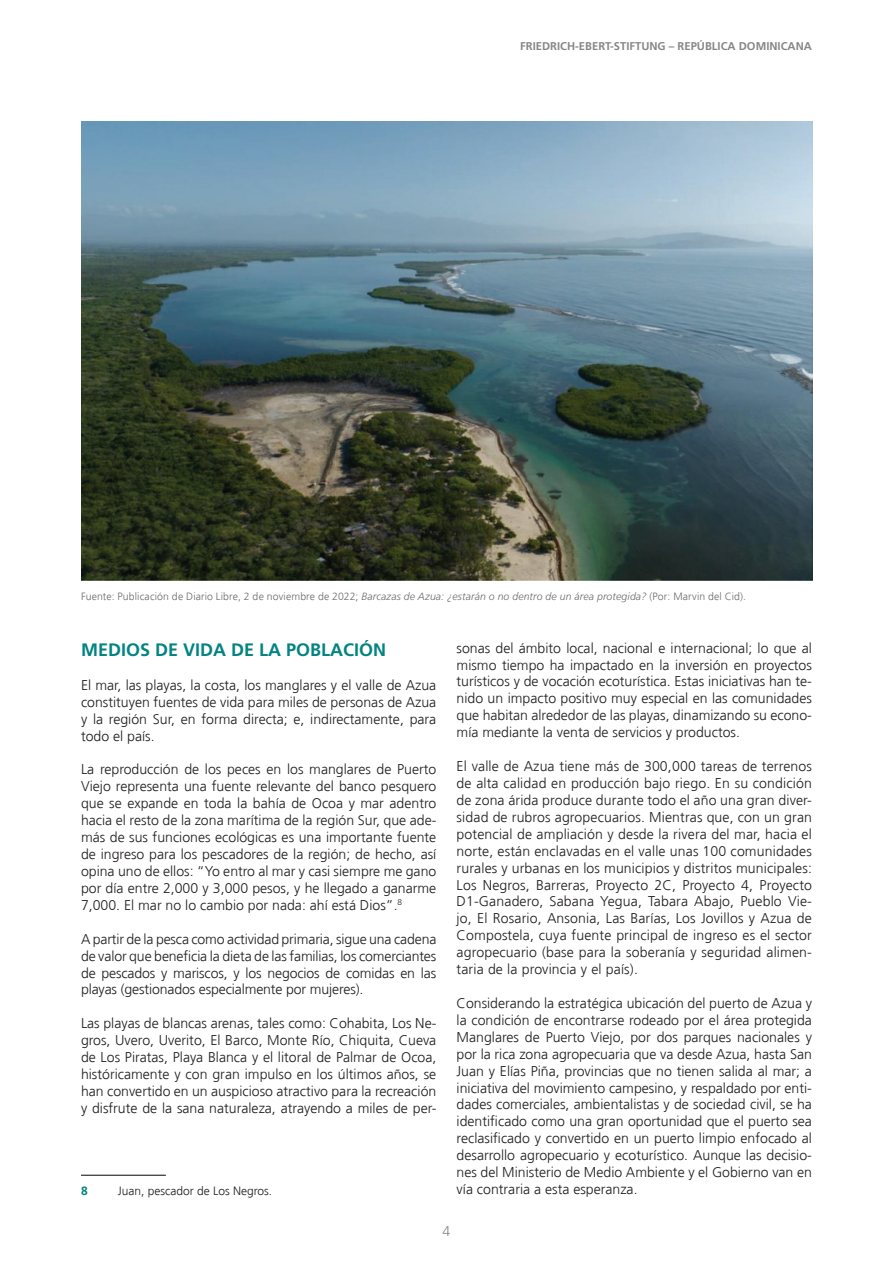
<style>
.page{position:relative;width:893px;height:1263px;background:#fff}
.page>*{position:absolute;margin:0;border:0;box-sizing:border-box;transform-origin:0 0}
.t1{font:700 18px "Frutiger";color:#048383}
.t2{font:300 14.1px/17px "Frutiger";color:#231f20;text-align:justify}
.t3{font:300 14.1px "Frutiger";color:#888787}
.t4{font:300 12px "Frutiger";color:#231f20}
.t5{font:700 12px "Frutiger";color:#048383}
.t6{font:700 11.25px "Frutiger";color:#888787}
.t7{font:300 10.5px "Frutiger";letter-spacing:.01em;color:#6c6d70}
.s1{font-style:italic}
</style>
<div class="page">
<hr style="left:81px;top:1175px;width:85px;height:1px;background:#231f20">
<img style="left:81px;top:122px;width:732px;height:459px">
<p class="t6" style="left:520px;top:40px;width:293px">FRIEDRICH-EBERT-STIFTUNG – REPÚBLICA DOMINICANA</p>
<p class="t7" style="left:81px;top:590px;width:666px">Fuente: Publicación de Diario Libre, 2 de noviembre de 2022; <span class="s1">Barcazas de Azua: ¿estarán o no dentro de un área protegida?</span> (Por: Marvin del Cid).</p>
<p class="t1" style="left:81px;top:639px;width:307px">MEDIOS DE VIDA DE LA POBLACIÓN</p>
<p class="t2" style="left:81px;top:677px;width:357px">El mar, las playas, la costa, los manglares y el valle de Azua constituyen fuentes de vida para miles de personas de Azua y la región Sur, en forma directa; e, indirectamente, para todo el país.</p>
<p class="t2" style="left:81px;top:761px;width:357px">La reproducción de los peces en los manglares de Puerto Viejo representa una fuente relevante del banco pesquero que se expande en toda la bahía de Ocoa y mar adentro hacia el resto de la zona marítima de la región Sur, que ade&shy;más de sus funciones ecológicas es una importante fuente de ingreso para los pescadores de la región; de hecho, así opina uno de ellos: “Yo entro al mar y casi siempre me gano por día entre 2,000 y 3,000 pesos, y he llegado a ganarme 7,000. El mar no lo cambio por nada: ahí está Dios”.<sup>8</sup></p>
<p class="t2" style="left:81px;top:930px;width:357px">A partir de la pesca como actividad primaria, sigue una cadena de valor que beneficia la dieta de las familias, los comerciantes de pescados y mariscos, y los negocios de comidas en las playas (gestionados especialmente por mujeres).</p>
<p class="t2" style="left:81px;top:1015px;width:357px">Las playas de blancas arenas, tales como: Cohabita, Los Ne&shy;gros, Uvero, Uverito, El Barco, Monte Río, Chiquita, Cueva de Los Piratas, Playa Blanca y el litoral de Palmar de Ocoa, históricamente y con gran impulso en los últimos años, se han convertido en un auspicioso atractivo para la recreación y disfrute de la sana naturaleza, atrayendo a miles de per-</p>
<p class="t5" style="left:81px;top:1184px;width:8px">8</p>
<p class="t4" style="left:118px;top:1184px;width:156px">Juan, pescador de Los Negros.</p>
<p class="t2" style="left:457px;top:639px;width:357px">sonas del ámbito local, nacional e internacional; lo que al mismo tiempo ha impactado en la inversión en proyectos turísticos y de vocación ecoturística. Estas iniciativas han te&shy;nido un impacto positivo muy especial en las comunidades que habitan alrededor de las playas, dinamizando su econo&shy;mía mediante la venta de servicios y productos.</p>
<p class="t2" style="left:457px;top:758px;width:357px">El valle de Azua tiene más de 300,000 tareas de terrenos de alta calidad en producción bajo riego. En su condición de zona árida produce durante todo el año una gran diver&shy;sidad de rubros agropecuarios. Mientras que, con un gran potencial de ampliación y desde la rivera del mar, hacia el norte, están enclavadas en el valle unas 100 comunidades rurales y urbanas en los municipios y distritos municipales:<br>Los Negros, Barreras, Proyecto 2C, Proyecto 4, Proyecto D1-Ganadero, Sabana Yegua, Tabara Abajo, Pueblo Vie&shy;jo, El Rosario, Ansonia, Las Barías, Los Jovillos y Azua de Compostela, cuya fuente principal de ingreso es el sector agropecuario (base para la soberanía y seguridad alimen&shy;taria de la provincia y el país).</p>
<p class="t2" style="left:457px;top:995px;width:357px">Considerando la estratégica ubicación del puerto de Azua y la condición de encontrarse rodeado por el área protegida Manglares de Puerto Viejo, por dos parques nacionales y por la rica zona agropecuaria que va desde Azua, hasta San Juan y Elías Piña, provincias que no tienen salida al mar; a iniciativa del movimiento campesino, y respaldado por enti&shy;dades comerciales, ambientalistas y de sociedad civil, se ha identificado como una gran oportunidad que el puerto sea reclasificado y convertido en un puerto limpio enfocado al desarrollo agropecuario y ecoturístico. Aunque las decisio&shy;nes del Ministerio de Medio Ambiente y el Gobierno van en vía contraria a esta esperanza.</p>
<p class="t3" style="left:443px;top:1223px;width:9px">4</p>
</div>
